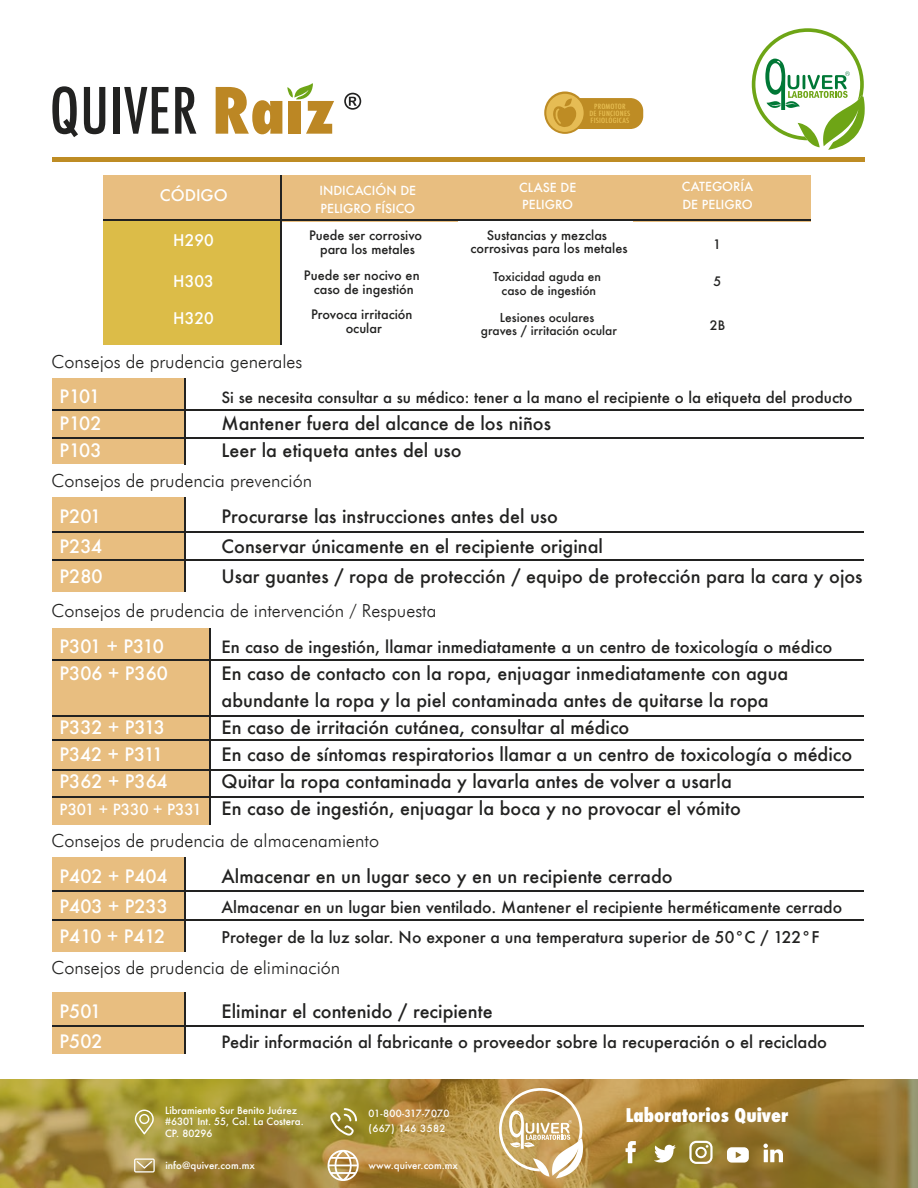
<style>
.page{position:relative;width:918px;height:1188px;background:#fff}
.page>*{position:absolute;margin:0;border:0;box-sizing:border-box;transform-origin:0 0}
.t1{font:800 condensed 18.3px "Futura";color:#fff}
.t2{font:500 18px/27px "Futura";color:#222221}
.t3{font:300 18px "Futura BT";color:#222221}
.t4{font:500 18px "Futura";color:#fff}
.t5{font:500 18px "Futura";letter-spacing:-.03em;color:#fff}
.t6{font:500 16.5px "Futura";color:#222221}
.t7{font:500 15.75px "Futura";color:#222221}
.t8{font:500 15.6px "Futura";color:#fff}
.t9{font:500 15px "Futura";color:#222221}
.t10{font:500 12.75px/13.5px "Futura";color:#222221;text-align:center}
.t11{font:500 12.15px/17.2px "Futura";color:#fff}
.t12{font:500 12px/13.5px "Futura";color:#222221;text-align:center}
.t13{font:500 9.75px/11.7px "Futura";color:#fff}
.t14{font:500 9.75px/15px "Futura";letter-spacing:.04em;color:#fff}
.t15{font:500 condensed 7.05px/7.4px "Futura";letter-spacing:.02em;color:#e7be52;text-align:center;scale:1.21 1}
.s1{font-size:15px;color:#fff}
</style>
<div class="page">
<svg style="left:0;top:1079px;width:918px;height:109px;background:#a38737"></svg>
<svg style="left:499px;top:1088px;width:84px;height:90px"></svg>
<svg style="left:135px;top:1110px;width:19px;height:24px"></svg>
<svg style="left:328px;top:1150px;width:31px;height:31px"></svg>
<svg style="left:330px;top:1108px;width:27px;height:28px"></svg>
<svg style="left:134px;top:1158px;width:21px;height:15px"></svg>
<svg style="left:727px;top:1147px;width:22px;height:16px"></svg>
<svg style="left:654px;top:1145px;width:22px;height:18px"></svg>
<svg style="left:626px;top:1141px;width:10px;height:22px"></svg>
<svg style="left:689px;top:1141px;width:24px;height:23px"></svg>
<svg style="left:763px;top:1144px;width:20px;height:18px"></svg>
<div style="left:53px;top:157px;width:812px;height:5px;background:#be8c24"></div>
<div style="left:53px;top:378px;width:132px;height:86px;background:#e8be80"></div>
<hr style="left:52px;top:437px;width:812px;height:2px;background:#222221">
<hr style="left:53px;top:409px;width:811px;height:2px;background:#222221">
<hr style="left:185px;top:378px;width:1px;height:87px;background:#222221">
<div style="left:53px;top:498px;width:132px;height:94px;background:#e8be80"></div>
<hr style="left:52px;top:531px;width:812px;height:2px;background:#222221">
<hr style="left:53px;top:559px;width:811px;height:2px;background:#222221">
<hr style="left:185px;top:498px;width:1px;height:94px;background:#222221">
<div style="left:53px;top:857px;width:132px;height:94px;background:#e8be80"></div>
<hr style="left:52px;top:891px;width:812px;height:1px;background:#222221">
<hr style="left:53px;top:919px;width:811px;height:2px;background:#222221">
<hr style="left:185px;top:857px;width:1px;height:94px;background:#222221">
<div style="left:53px;top:992px;width:132px;height:62px;background:#e8be80"></div>
<hr style="left:52px;top:1026px;width:812px;height:1px;background:#222221">
<hr style="left:185px;top:992px;width:1px;height:62px;background:#222221">
<div style="left:103px;top:175px;width:178px;height:47px;background:#e8be80"></div>
<div style="left:103px;top:220px;width:178px;height:42px;background:#dcbc48"></div>
<div style="left:103px;top:261px;width:178px;height:42px;background:#dcbc48"></div>
<div style="left:457px;top:175px;width:177px;height:45px;background:#e8be80"></div>
<div style="left:281px;top:175px;width:177px;height:46px;background:#e8be80"></div>
<div style="left:634px;top:175px;width:177px;height:47px;background:#e8be80"></div>
<div style="left:103px;top:303px;width:178px;height:41px;background:#dcbc48"></div>
<hr style="left:103px;top:220px;width:708px;height:1px;background:#222221">
<hr style="left:280px;top:175px;width:1px;height:169px;background:#222221">
<div style="left:53px;top:628px;width:156px;height:196px;background:#e8be80"></div>
<hr style="left:53px;top:659px;width:811px;height:2px;background:#222221">
<hr style="left:53px;top:716px;width:811px;height:1px;background:#222221">
<hr style="left:53px;top:770px;width:811px;height:1px;background:#222221">
<hr style="left:53px;top:740px;width:811px;height:1px;background:#222221">
<hr style="left:53px;top:797px;width:811px;height:1px;background:#222221">
<hr style="left:209px;top:628px;width:2px;height:197px;background:#222221">
<svg style="left:52px;top:86px;width:26px;height:51px"></svg>
<svg style="left:84px;top:87px;width:21px;height:47px"></svg>
<div style="left:113px;top:87px;width:7px;height:47px;background:#222221"></div>
<svg style="left:124px;top:87px;width:44px;height:47px"></svg>
<svg style="left:175px;top:87px;width:21px;height:47px"></svg>
<svg style="left:216px;top:83px;width:118px;height:51px"></svg>
<svg style="left:344px;top:93px;width:17px;height:17px"></svg>
<div style="left:562px;top:98px;width:81px;height:31px;background:#be8c24;border-radius:13px"></div>
<svg style="left:544px;top:91px;width:42px;height:43px"></svg>
<div style="left:546px;top:94px;width:38px;height:38px;background:#e6bc54;border-radius:50%"></div>
<svg style="left:553px;top:99px;width:23px;height:28px"></svg>
<svg style="left:752px;top:28px;width:113px;height:122px"></svg>
<p class="t8" style="left:160px;top:184px;width:69px">CÓDIGO</p>
<p class="t8" style="left:173px;top:230px;width:42px">H290</p>
<p class="t8" style="left:173px;top:270px;width:42px">H303</p>
<p class="t15" style="left:589px;top:103px;width:35px">PROMOTOR<br>DE FUNCIONES<br>FISIOLÓGICAS</p>
<p class="t11" style="left:320px;top:182px;width:98px">INDICACIÓN DE<br>PELIGRO FÍSICO</p>
<p class="t11" style="left:682px;top:178px;width:73px">CATEGORÍA<br>DE PELIGRO</p>
<p class="t11" style="left:519px;top:178px;width:59px">CLASE DE<br>PELIGRO</p>
<p class="t10" style="left:309px;top:229px;width:115px">Puede ser corrosivo para los metales</p>
<p class="t10" style="left:304px;top:268px;width:117px">Puede ser nocivo en caso de ingestión</p>
<p class="t10" style="left:470px;top:228px;width:159px">Sustancias y mezclas corrosivas para los metales</p>
<p class="t12" style="left:493px;top:270px;width:110px">Toxicidad aguda en caso de ingestión</p>
<p class="t10" style="left:713px;top:237px;width:9px">1</p>
<p class="t10" style="left:714px;top:275px;width:9px">5</p>
<p class="t8" style="left:173px;top:308px;width:42px">H320</p>
<p class="t10" style="left:311px;top:307px;width:103px">Provoca irritación ocular</p>
<p class="t12" style="left:481px;top:310px;width:138px">Lesiones oculares<br>graves / irritación ocular</p>
<p class="t10" style="left:710px;top:318px;width:17px">2B</p>
<p class="t3" style="left:52px;top:350px;width:252px">Consejos de prudencia generales</p>
<p class="t4" style="left:60px;top:384px;width:42px">P101</p>
<p class="t9" style="left:222px;top:388px;width:632px">Si se necesita consultar a su médico: tener a la mano el recipiente o la etiqueta del producto</p>
<p class="t4" style="left:60px;top:411px;width:43px">P102</p>
<p class="t2" style="left:222px;top:410px;width:331px">Mantener fuera del alcance de los niños</p>
<p class="t4" style="left:60px;top:438px;width:43px">P103</p>
<p class="t2" style="left:222px;top:437px;width:242px">Leer la etiqueta antes del uso</p>
<p class="t3" style="left:52px;top:470px;width:262px">Consejos de prudencia prevención</p>
<p class="t4" style="left:60px;top:504px;width:43px">P201</p>
<p class="t2" style="left:222px;top:503px;width:338px">Procurarse las instrucciones antes del uso</p>
<p class="t4" style="left:60px;top:534px;width:44px">P234</p>
<p class="t2" style="left:222px;top:533px;width:383px">Conservar únicamente en el recipiente original</p>
<p class="t4" style="left:60px;top:564px;width:45px">P280</p>
<p class="t2" style="left:222px;top:563px;width:643px">Usar guantes / ropa de protección / equipo de protección para la cara y ojos</p>
<p class="t3" style="left:52px;top:600px;width:386px">Consejos de prudencia de intervención / Respuesta</p>
<p class="t5" style="left:60px;top:634px;width:106px">P301 + P310</p>
<p class="t6" style="left:222px;top:636px;width:612px">En caso de ingestión, llamar inmediatamente a un centro de toxicología o médico</p>
<p class="t4" style="left:60px;top:661px;width:110px">P306 + P360</p>
<p class="t2" style="left:222px;top:660px;width:568px">En caso de contacto con la ropa, enjuagar inmediatamente con agua abundante la ropa y la piel contaminada antes de quitarse la ropa</p>
<p class="t4" style="left:60px;top:715px;width:107px">P332 + P313</p>
<p class="t2" style="left:222px;top:714px;width:409px">En caso de irritación cutánea, consultar al médico</p>
<p class="t4" style="left:60px;top:742px;width:105px">P342 + P311</p>
<p class="t2" style="left:222px;top:741px;width:632px">En caso de síntomas respiratorios llamar a un centro de toxicología o médico</p>
<p class="t4" style="left:60px;top:769px;width:110px">P362 + P364</p>
<p class="t2" style="left:60px;top:768px;width:683px;text-indent:162px">Quitar la ropa contaminada y lavarla antes de volver a usarla<br><span class="s1">P301 + P330 + P331</span> En caso de ingestión, enjuagar la boca y no provocar el vómito</p>
<p class="t3" style="left:52px;top:829px;width:329px">Consejos de prudencia de almacenamiento</p>
<p class="t4" style="left:60px;top:864px;width:109px">P402 + P404</p>
<p class="t2" style="left:222px;top:862px;width:453px">Almacenar en un lugar seco y en un recipiente cerrado</p>
<p class="t4" style="left:60px;top:894px;width:110px">P403 + P233</p>
<p class="t7" style="left:222px;top:896px;width:622px">Almacenar en un lugar bien ventilado. Mantener el recipiente herméticamente cerrado</p>
<p class="t4" style="left:60px;top:924px;width:107px">P410 + P412</p>
<p class="t7" style="left:222px;top:926px;width:599px">Proteger de la luz solar. No exponer a una temperatura superior de 50°C / 122°F</p>
<p class="t3" style="left:52px;top:957px;width:290px">Consejos de prudencia de eliminación</p>
<p class="t4" style="left:60px;top:999px;width:43px">P501</p>
<p class="t2" style="left:222px;top:997px;width:273px">Eliminar el contenido / recipiente</p>
<p class="t4" style="left:60px;top:1029px;width:45px">P502</p>
<p class="t6" style="left:222px;top:1030px;width:607px">Pedir información al fabricante o proveedor sobre la recuperación o el reciclado</p>
<p class="t13" style="left:165px;top:1104px;width:140px">Libramiento Sur Benito Juárez #6301 Int. 55, Col. La Costera.<br>CP. 80296</p>
<p class="t13" style="left:165px;top:1159px;width:91px">info@quiver.com.mx</p>
<p class="t13" style="left:369px;top:1159px;width:91px">www.quiver.com.mx</p>
<p class="t14" style="left:369px;top:1105px;width:82px">01-800-317-7070 (667) 146 3582</p>
<p class="t1" style="left:626px;top:1103px;width:164px">Laboratorios Quiver</p>
</div>
